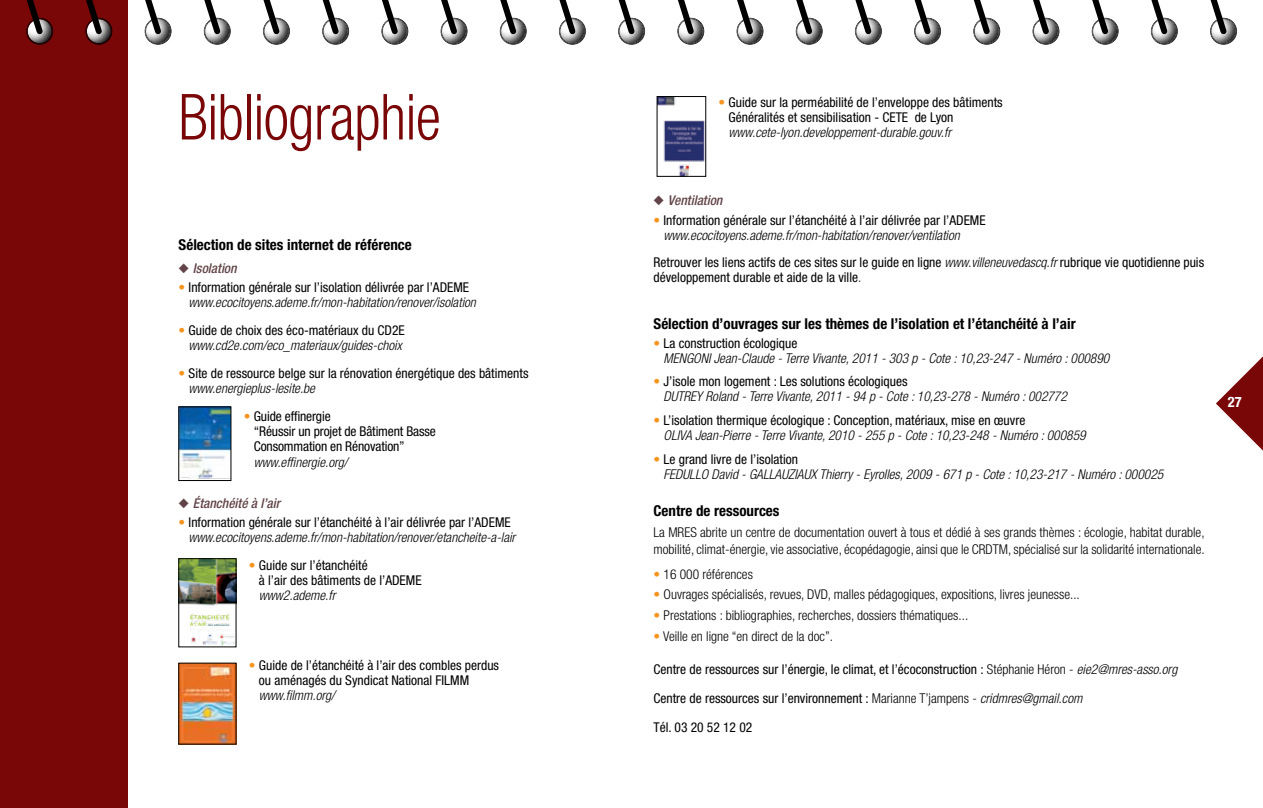
<style>
.page{position:relative;width:1263px;height:808px;background:#fff}
.page>*{position:absolute;margin:0;border:0;box-sizing:border-box;transform-origin:0 0}
.t1{font:300 condensed 63.6px "Helvetica Neue";letter-spacing:-.01em;color:#7a0708;scale:.92 1}
.t2{font:700 condensed 15px "Helvetica Neue";color:#000}
.t3{font:700 condensed 14.4px "Helvetica Neue";color:#fff}
.t4{font:italic 300 condensed 13.5px/15px "Helvetica Neue";color:#000}
.t5{font:condensed 13.5px/15px "Helvetica Neue";color:#000}
.t6{font:300 condensed 13.5px/16.5px "Helvetica Neue";color:#000}
.t7{font:italic 500 condensed 13.5px "Helvetica Neue";color:#624448}
.s1{font-style:normal;color:#f7941e}
.s2{font-weight:400;font-style:normal}
.s3{font-weight:300;color:#f7941e}
.s4{font-weight:300;font-style:italic}
.s5{font-weight:300}
.s6{color:#f7941e}
</style>
<div class="page">
<svg style="left:1216px;top:356px;width:47px;height:95px"></svg>
<div style="left:0;top:0;width:128px;height:808px;background:#7a0708"></div>
<img style="left:181px;top:409px;width:48px;height:70px">
<img style="left:659px;top:98px;width:45px;height:76px">
<div style="left:657px;top:96px;width:49px;height:80px;border:1px solid #000"></div>
<img style="left:181px;top:665px;width:53px;height:77px">
<img style="left:181px;top:560px;width:53px;height:85px">
<div style="left:179px;top:558px;width:57px;height:89px;border:1px solid #000"></div>
<svg style="left:1210px;top:0;width:27px;height:45px"></svg>
<svg style="left:1150px;top:0;width:28px;height:45px"></svg>
<svg style="left:1091px;top:0;width:27px;height:45px"></svg>
<svg style="left:1032px;top:0;width:27px;height:45px"></svg>
<svg style="left:973px;top:0;width:27px;height:45px"></svg>
<svg style="left:914px;top:0;width:27px;height:45px"></svg>
<svg style="left:854px;top:0;width:28px;height:45px"></svg>
<svg style="left:795px;top:0;width:28px;height:45px"></svg>
<svg style="left:736px;top:0;width:27px;height:45px"></svg>
<svg style="left:677px;top:0;width:27px;height:45px"></svg>
<svg style="left:618px;top:0;width:27px;height:45px"></svg>
<svg style="left:559px;top:0;width:27px;height:45px"></svg>
<svg style="left:499px;top:0;width:28px;height:45px"></svg>
<svg style="left:440px;top:0;width:27px;height:45px"></svg>
<svg style="left:381px;top:0;width:27px;height:45px"></svg>
<svg style="left:322px;top:0;width:27px;height:45px"></svg>
<svg style="left:263px;top:0;width:27px;height:45px"></svg>
<svg style="left:203px;top:0;width:28px;height:45px"></svg>
<svg style="left:144px;top:0;width:28px;height:45px"></svg>
<svg style="left:85px;top:0;width:27px;height:45px"></svg>
<svg style="left:26px;top:0;width:27px;height:45px"></svg>
<h1 class="t1" style="left:179px;top:81px;width:287px">Bibliographie</h1>
<p class="t2" style="left:179px;top:235px;width:235px">Sélection de sites internet de référence</p>
<p class="t7" style="left:179px;top:260px;width:60px">◆ Isolation</p>
<p class="t4" style="left:189px;top:280px;width:289px;text-indent:-10px"><span class="s1">•</span> <span class="s2">Information générale sur l’isolation délivrée par l’ADEME </span>www.ecocitoyens.ademe.fr/mon-habitation/renover/isolation</p>
<p class="t4" style="left:179px;top:323px;width:228px;text-align:center"><span class="s1">•</span> <span class="s2">Guide de choix des éco-matériaux du CD2E </span>www.cd2e.com/eco_materiaux/guides-choix</p>
<p class="t5" style="left:189px;top:365px;width:341px;text-indent:-10px"><span class="s3">•</span> Site de ressource belge sur la rénovation énergétique des bâtiments <span class="s4">www.energieplus-lesite.be</span></p>
<p class="t5" style="left:254px;top:408px;width:183px;text-indent:-10px"><span class="s3">•</span> Guide effinergie<br>“Réussir un projet de Bâtiment Basse<br>Consommation en Rénovation”</p>
<p class="t4" style="left:254px;top:455px;width:95px">www.effinergie.org/</p>
<p class="t7" style="left:179px;top:495px;width:103px">◆ Étanchéité à l’air</p>
<p class="t4" style="left:189px;top:514px;width:328px;text-indent:-10px"><span class="s1">•</span> <span class="s2">Information générale sur l’étanchéité à l’air délivrée par l’ADEME </span>www.ecocitoyens.ademe.fr/mon-habitation/renover/etancheite-a-lair</p>
<p class="t5" style="left:259px;top:557px;width:164px;text-indent:-10px"><span class="s3">•</span> Guide sur l’étanchéité<br>à l’air des bâtiments de l’ADEME</p>
<p class="t4" style="left:259px;top:587px;width:78px">www2.ademe.fr</p>
<p class="t5" style="left:259px;top:658px;width:242px;text-indent:-10px"><span class="s3">•</span> Guide de l’étanchéité à l’air des combles perdus ou aménagés du Syndicat National FILMM</p>
<p class="t4" style="left:259px;top:688px;width:77px">www.filmm.org/</p>
<p class="t5" style="left:729px;top:95px;width:276px;text-indent:-10px"><span class="s3">•</span> Guide sur la perméabilité de l’enveloppe des bâtiments<br>Généralités et sensibilisation - CETE de Lyon</p>
<p class="t4" style="left:729px;top:125px;width:224px">www.cete-lyon.developpement-durable.gouv.fr</p>
<p class="t7" style="left:653px;top:193px;width:70px">◆ Ventilation</p>
<p class="t4" style="left:663px;top:212px;width:324px;text-indent:-10px"><span class="s1">•</span> <span class="s2">Information générale sur l’étanchéité à l’air délivrée par l’ADEME </span>www.ecocitoyens.ademe.fr/mon-habitation/renover/ventilation</p>
<p class="t5" style="left:653px;top:255px;width:552px">Retrouver les liens actifs de ces sites sur le guide en ligne <span class="s4">www.villeneuvedascq.fr</span> rubrique vie quotidienne puis développement durable et aide de la ville<span class="s5">.</span></p>
<p class="t2" style="left:653px;top:314px;width:424px">Sélection d’ouvrages sur les thèmes de l’isolation et l’étanchéité à l’air</p>
<p class="t4" style="left:663px;top:336px;width:447px;text-indent:-10px"><span class="s1">•</span> <span class="s2">La construction écologique<br></span>MENGONI Jean-Claude - Terre Vivante, 2011 - 303 p - Cote : 10,23-247 - Numéro : 000890</p>
<p class="t4" style="left:663px;top:374px;width:405px;text-indent:-10px"><span class="s1">•</span> <span class="s2">J’isole mon logement : Les solutions écologiques<br></span>DUTREY Roland - Terre Vivante, 2011 - 94 p - Cote : 10,23-278 - Numéro : 002772</p>
<p class="t4" style="left:663px;top:413px;width:424px;text-indent:-10px"><span class="s1">•</span> <span class="s2">L’isolation thermique écologique : Conception, matériaux, mise en œuvre<br></span>OLIVA Jean-Pierre - Terre Vivante, 2010 - 255 p - Cote : 10,23-248 - Numéro : 000859</p>
<p class="t4" style="left:663px;top:451px;width:501px;text-indent:-10px"><span class="s1">•</span> <span class="s2">Le grand livre de l’isolation<br></span>FEDULLO David - GALLAUZIAUX Thierry - Eyrolles, 2009 - 671 p - Cote : 10,23-217 - Numéro : 000025</p>
<p class="t2" style="left:653px;top:502px;width:128px">Centre de ressources</p>
<p class="t6" style="left:653px;top:524px;width:553px">La MRES abrite un centre de documentation ouvert à tous et dédié à ses grands thèmes : écologie, habitat durable, mobilité, climat-énergie, vie associative, écopédagogie, ainsi que le CRDTM, spécialisé sur la solidarité internationale.</p>
<p class="t6" style="left:653px;top:565px;width:101px"><span class="s6">•</span> 16 000 références</p>
<p class="t6" style="left:653px;top:586px;width:428px"><span class="s6">•</span> Ouvrages spécialisés, revues, DVD, malles pédagogiques, expositions, livres jeunesse...</p>
<p class="t6" style="left:653px;top:607px;width:316px"><span class="s6">•</span> Prestations : bibliographies, recherches, dossiers thématiques...</p>
<p class="t6" style="left:653px;top:628px;width:181px"><span class="s6">•</span> Veille en ligne “en direct de la doc”.</p>
<p class="t5" style="left:653px;top:654px;width:525px;line-height:29.2px">Centre de ressources sur l’énergie, le climat, et l’écoconstruction : <span class="s5">Stéphanie Héron -</span> <span class="s4">eie2@mres-asso.org<br></span>Centre de ressources sur l’environnement : <span class="s5">Marianne T’jampens -</span> <span class="s4">cridmres@gmail.com<br></span>Tél. 03 20 52 12 02</p>
<p class="t3" style="left:1228px;top:393px;width:15px">27</p>
</div>
